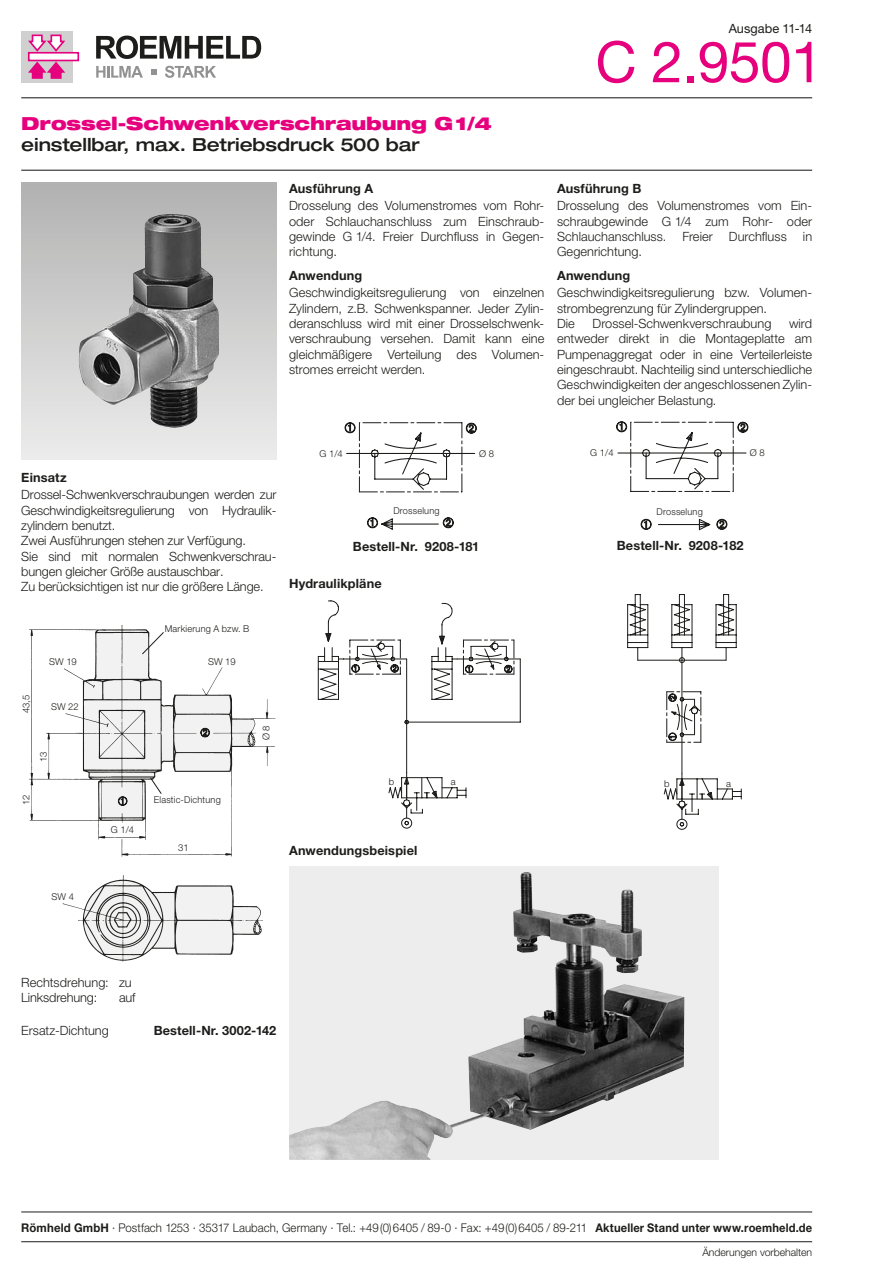
<style>
.page{position:relative;width:893px;height:1263px;background:#fff}
.page>*{position:absolute;margin:0;border:0;box-sizing:border-box;transform-origin:0 0}
.t1{font:57px "Helvetica Neue";color:#e6007d}
.t2{font:500 expanded 18px "Helvetica Neue";letter-spacing:-.005em;color:#1d1d1b}
.t3{font:900 expanded 18px "Helvetica Neue";letter-spacing:-.01em;color:#e6007d}
.t4{font:300 12.75px/15.3px "Helvetica Neue";color:#1d1d1b}
.t5{font:700 12.75px "Helvetica Neue";letter-spacing:.01em;color:#1d1d1b}
.t6{font:12.75px "Helvetica Neue";letter-spacing:.005em;color:#1d1d1b}
.t7{font:300 12px "Helvetica Neue";color:#1d1d1b;scale:.95 1}
.t8{font:300 10.5px "Helvetica Neue";letter-spacing:-.005em;color:#1d1d1b}
.t9{font:300 9.45px "Helvetica Neue";letter-spacing:.02em;color:#1d1d1b}
.s1{font-weight:700}
</style>
<div class="page">
<div style="left:21px;top:31px;width:52px;height:51px;background:#d0d0d0"></div>
<div style="left:28px;top:52px;width:51px;height:9px;background:#fff;border:2px solid #e6007d"></div>
<svg style="left:27px;top:34px;width:40px;height:19px"></svg>
<svg style="left:27px;top:60px;width:40px;height:19px"></svg>
<svg style="left:96px;top:36px;width:165px;height:23px"></svg>
<svg style="left:96px;top:66px;width:47px;height:12px"></svg>
<svg style="left:165px;top:66px;width:51px;height:12px"></svg>
<svg style="left:151px;top:69px;width:5px;height:6px"></svg>
<hr style="left:21px;top:170px;width:791px;height:1px;background:#1d1d1b">
<hr style="left:21px;top:97px;width:791px;height:1px;background:#1d1d1b">
<div style="left:21px;top:183px;width:255px;height:276px;background:linear-gradient(to bottom,#b2b2b2,#ececec)"></div>
<img style="left:79px;top:214px;width:140px;height:214px">
<hr style="left:21px;top:1241px;width:791px;height:1px;background:#1d1d1b">
<hr style="left:21px;top:1212px;width:791px;height:1px;background:#1d1d1b">
<img style="left:30px;top:625px;width:246px;height:336px">
<svg style="left:84px;top:630px;width:171px;height:190px"></svg>
<svg style="left:616px;top:421px;width:132px;height:71px"></svg>
<svg style="left:641px;top:518px;width:86px;height:12px"></svg>
<svg style="left:345px;top:422px;width:132px;height:71px"></svg>
<svg style="left:367px;top:517px;width:87px;height:13px"></svg>
<svg style="left:318px;top:600px;width:203px;height:228px"></svg>
<svg style="left:627px;top:594px;width:115px;height:236px"></svg>
<div style="left:289px;top:866px;width:429px;height:294px;background:#ededed"></div>
<img style="left:289px;top:872px;width:395px;height:288px">
<p class="t6" style="left:729px;top:21px;width:85px">Ausgabe 11-14</p>
<h1 class="t1" style="left:595px;top:28px;width:229px">C 2.9501</h1>
<h2 class="t3" style="left:21px;top:112px;width:472px">Drossel-Schwenkverschraubung G1/4</h2>
<h2 class="t2" style="left:21px;top:133px;width:400px">einstellbar, max. Betriebsdruck 500 bar</h2>
<p class="t5" style="left:289px;top:180px;width:86px">Ausführung A</p>
<p class="t4" style="left:289px;top:198px;width:257px">Drosselung des Volumenstromes vom Rohr&shy;oder Schlauchanschluss zum Einschraub&shy;gewinde G 1/4. Freier Durchfluss in Gegen&shy;richtung.</p>
<p class="t5" style="left:289px;top:268px;width:75px">Anwendung</p>
<p class="t4" style="left:289px;top:285px;width:257px">Geschwindigkeitsregulierung von einzelnen Zylindern, z.B. Schwenkspanner. Jeder Zylin&shy;deranschluss wird mit einer Drosselschwenk&shy;verschraubung versehen. Damit kann eine gleichmäßigere Verteilung des Volumen&shy;stromes erreicht werden.</p>
<p class="t5" style="left:557px;top:180px;width:86px">Ausführung B</p>
<p class="t4" style="left:557px;top:198px;width:257px;text-align:justify">Drosselung des Volumenstromes vom Ein&shy;schraubgewinde G 1/4 zum Rohr- oder Schlauchanschluss.</p>
<p class="t4" style="left:682px;top:228px;width:32px">Freier</p>
<p class="t4" style="left:729px;top:228px;width:59px">Durchfluss</p>
<p class="t4" style="left:803px;top:228px;width:11px">in</p>
<p class="t4" style="left:557px;top:244px;width:86px">Gegenrichtung.</p>
<p class="t5" style="left:557px;top:268px;width:75px">Anwendung</p>
<p class="t4" style="left:557px;top:285px;width:255px">Geschwindigkeitsregulierung bzw. Volumen&shy;strombegrenzung für Zylindergruppen.<br>Die</p>
<p class="t4" style="left:592px;top:316px;width:180px">Drossel-Schwenkverschraubung</p>
<p class="t4" style="left:557px;top:316px;width:257px;text-align:justify;text-indent:232px">wird entweder direkt in die Montageplatte am Pumpenaggregat oder in eine Verteilerleiste eingeschraubt. Nachteilig sind unterschiedliche Geschwindigkeiten der angeschlossenen Zylin&shy;der bei ungleicher Belastung.</p>
<p class="t5" style="left:21px;top:470px;width:47px">Einsatz</p>
<p class="t4" style="left:21px;top:487px;width:257px">Drossel-Schwenkverschraubungen werden zur Geschwindigkeitsregulierung von Hydraulik&shy;zylindern benutzt.<br>Zwei Ausführungen stehen zur Verfügung.<br>Sie sind mit normalen Schwenkverschrau&shy;bungen gleicher Größe austauschbar.<br>Zu berücksichtigen ist nur die größere Länge.</p>
<p class="t9" style="left:20px;top:713px;width:20px;rotate:-90deg">43,5</p>
<p class="t9" style="left:49px;top:656px;width:29px">SW 19</p>
<p class="t9" style="left:51px;top:701px;width:29px">SW 22</p>
<p class="t9" style="left:38px;top:762px;width:12px;rotate:-90deg">13</p>
<p class="t9" style="left:20px;top:805px;width:12px;rotate:-90deg">12</p>
<p class="t9" style="left:165px;top:623px;width:86px">Markierung A bzw. B</p>
<p class="t9" style="left:208px;top:656px;width:29px">SW 19</p>
<p class="t9" style="left:111px;top:824px;width:25px">G 1/4</p>
<p class="t9" style="left:154px;top:794px;width:68px">Elastic-Dichtung</p>
<p class="t9" style="left:178px;top:842px;width:12px">31</p>
<p class="t9" style="left:261px;top:740px;width:16px;rotate:-90deg">Ø 8</p>
<p class="t9" style="left:320px;top:448px;width:25px">G 1/4</p>
<p class="t9" style="left:479px;top:448px;width:16px">Ø 8</p>
<p class="t9" style="left:590px;top:447px;width:25px">G 1/4</p>
<p class="t9" style="left:750px;top:447px;width:16px">Ø 8</p>
<p class="t9" style="left:393px;top:505px;width:48px">Drosselung</p>
<p class="t9" style="left:657px;top:506px;width:48px">Drosselung</p>
<p class="t5" style="left:353px;top:538px;width:128px">Bestell-Nr. 9208-181</p>
<p class="t5" style="left:617px;top:537px;width:128px">Bestell-Nr. 9208-182</p>
<p class="t5" style="left:289px;top:576px;width:94px">Hydraulikpläne</p>
<p class="t9" style="left:389px;top:776px;width:7px">b</p>
<p class="t9" style="left:451px;top:776px;width:6px">a</p>
<p class="t5" style="left:289px;top:843px;width:130px">Anwendungsbeispiel</p>
<p class="t9" style="left:664px;top:777px;width:7px">b</p>
<p class="t9" style="left:726px;top:777px;width:6px">a</p>
<p class="t9" style="left:52px;top:891px;width:24px">SW 4</p>
<p class="t4" style="left:21px;top:974px;width:112px">Rechtsdrehung: zu<br>Linksdrehung:</p>
<p class="t4" style="left:119px;top:990px;width:18px">auf</p>
<p class="t4" style="left:21px;top:1022px;width:89px">Ersatz-Dichtung</p>
<p class="t5" style="left:154px;top:1022px;width:124px">Bestell-Nr. 3002-142</p>
<p class="t7" style="left:21px;top:1220px;width:834px"><span class="s1">Römheld GmbH</span> · Postfach 1253 · 35317 Laubach, Germany · Tel.: +49(0)6405 / 89-0 · Fax: +49(0)6405 / 89-211 <span class="s1">Aktueller Stand unter www.roemheld.de</span></p>
<p class="t8" style="left:702px;top:1245px;width:111px">Änderungen vorbehalten</p>
</div>
